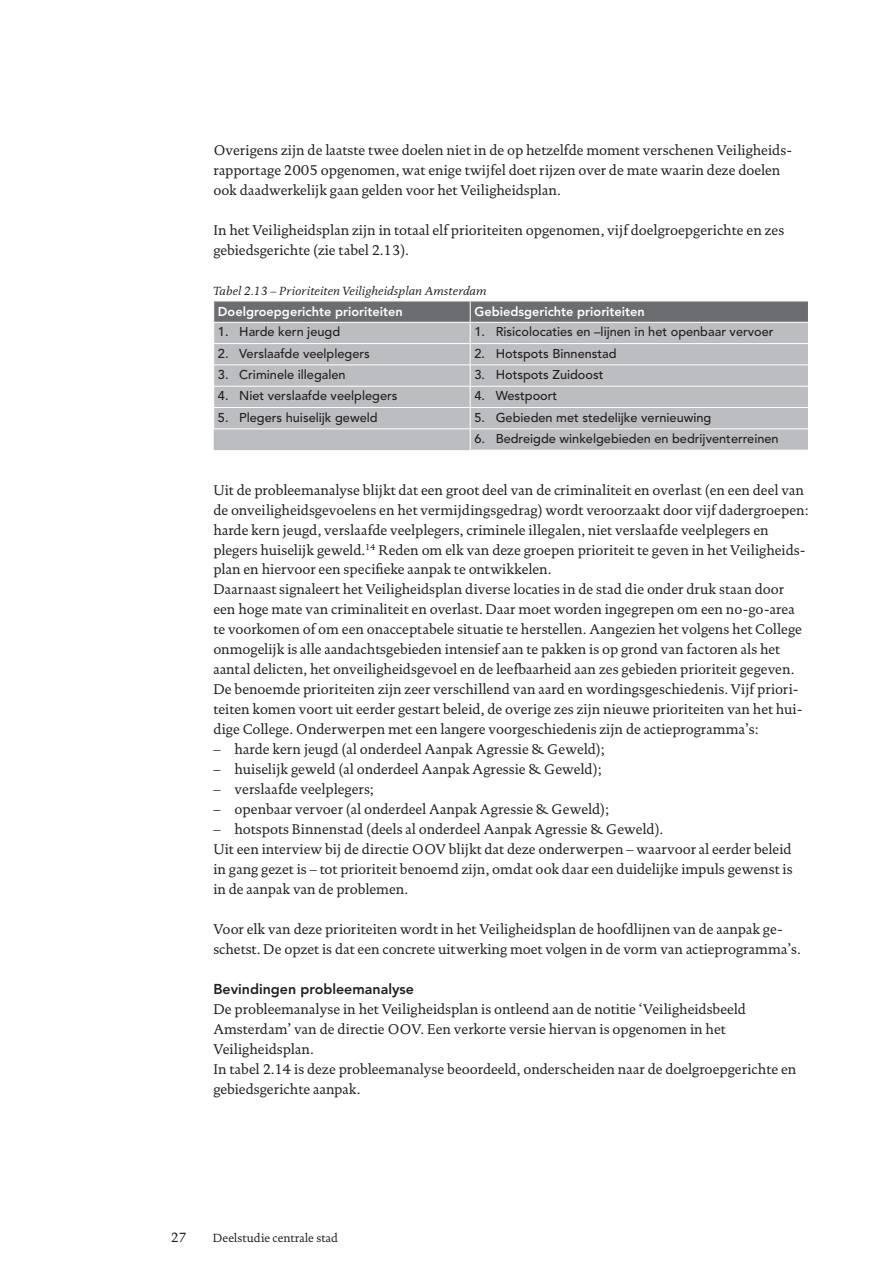
<style>
.page{position:relative;width:892px;height:1263px;background:#fff}
.page>*{position:absolute;margin:0;border:0;box-sizing:border-box;transform-origin:0 0}
.t1{font:14.25px/20px "DTL Documenta T";color:#231f20}
.t2{font:800 14.25px "Avenir";color:#231f20}
.t3{font:13.5px "DTL Documenta T";color:#231f20}
.t4{font:500 12.75px "Avenir";color:#231f20}
.t5{font:800 12.75px "Avenir";color:#fff}
.t6{font:italic 12px "DTL Documenta T";letter-spacing:.01em;color:#231f20}
.t7{font:12px "DTL Documenta T";color:#231f20}
</style>
<div class="page">
<svg style="left:213px;top:301px;width:596px;height:149px;background:#b3b4b7"></svg>
<hr style="left:213px;top:322px;width:257px;height:1px;background:#fff">
<hr style="left:470px;top:322px;width:339px;height:1px;background:#fff">
<p class="t1" style="left:213px;top:140px;width:580px">Overigens zijn de laatste twee doelen niet in de op hetzelfde moment verschenen Veiligheids&shy;rapportage 2005 opgenomen, wat enige twijfel doet rijzen over de mate waarin deze doelen ook daadwerkelijk gaan gelden voor het Veiligheidsplan.</p>
<p class="t1" style="left:213px;top:220px;width:572px">In het Veiligheidsplan zijn in totaal elf prioriteiten opgenomen, vijf doelgroepgerichte en zes gebiedsgerichte (zie tabel 2.13).</p>
<p class="t6" style="left:213px;top:283px;width:275px">Tabel 2.13 – Prioriteiten Veiligheidsplan Amsterdam</p>
<p class="t5" style="left:218px;top:304px;width:186px">Doelgroepgerichte prioriteiten</p>
<p class="t5" style="left:474px;top:304px;width:172px">Gebiedsgerichte prioriteiten</p>
<p class="t4" style="left:218px;top:324px;width:124px">1. Harde kern jeugd</p>
<p class="t4" style="left:474px;top:324px;width:301px">1. Risicolocaties en –lijnen in het openbaar vervoer</p>
<p class="t4" style="left:218px;top:346px;width:153px">2. Verslaafde veelplegers</p>
<p class="t4" style="left:474px;top:346px;width:144px">2. Hotspots Binnenstad</p>
<p class="t4" style="left:218px;top:367px;width:129px">3. Criminele illegalen</p>
<p class="t4" style="left:474px;top:367px;width:130px">3. Hotspots Zuidoost</p>
<p class="t4" style="left:218px;top:388px;width:181px">4. Niet verslaafde veelplegers</p>
<p class="t4" style="left:474px;top:388px;width:84px">4. Westpoort</p>
<p class="t4" style="left:218px;top:410px;width:161px">5. Plegers huiselijk geweld</p>
<p class="t4" style="left:474px;top:410px;width:238px">5. Gebieden met stedelijke vernieuwing</p>
<p class="t4" style="left:474px;top:431px;width:306px">6. Bedreigde winkelgebieden en bedrijventerreinen</p>
<p class="t1" style="left:213px;top:479px;width:597px">Uit de probleemanalyse blijkt dat een groot deel van de criminaliteit en overlast (en een deel van de onveiligheidsgevoelens en het vermijdingsgedrag) wordt veroorzaakt door vijf dadergroepen: harde kern jeugd, verslaafde veelplegers, criminele illegalen, niet verslaafde veelplegers en plegers huiselijk geweld.<sup>14</sup> Reden om elk van deze groepen prioriteit te geven in het Veiligheids&shy;plan en hiervoor een specifieke aanpak te ontwikkelen.<br>Daarnaast signaleert het Veiligheidsplan diverse locaties in de stad die onder druk staan door een hoge mate van criminaliteit en overlast. Daar moet worden ingegrepen om een no-go-area te voorkomen of om een onacceptabele situatie te herstellen. Aangezien het volgens het College onmogelijk is alle aandachtsgebieden intensief aan te pakken is op grond van factoren als het aantal delicten, het onveiligheidsgevoel en de leefbaarheid aan zes gebieden prioriteit gegeven.<br>De benoemde prioriteiten zijn zeer verschillend van aard en wordingsgeschiedenis. Vijf priori&shy;teiten komen voort uit eerder gestart beleid, de overige zes zijn nieuwe prioriteiten van het hui&shy;dige College. Onderwerpen met een langere voorgeschiedenis zijn de actieprogramma’s:</p>
<p class="t1" style="left:213px;top:739px;width:393px">– harde kern jeugd (al onderdeel Aanpak Agressie &amp; Geweld);</p>
<p class="t1" style="left:213px;top:759px;width:390px">– huiselijk geweld (al onderdeel Aanpak Agressie &amp; Geweld);</p>
<p class="t1" style="left:213px;top:779px;width:162px">– verslaafde veelplegers;</p>
<p class="t1" style="left:213px;top:799px;width:397px">– openbaar vervoer (al onderdeel Aanpak Agressie &amp; Geweld);</p>
<p class="t1" style="left:213px;top:819px;width:581px">– hotspots Binnenstad (deels al onderdeel Aanpak Agressie &amp; Geweld).<br>Uit een interview bij de directie OOV blijkt dat deze onderwerpen – waarvoor al eerder beleid in gang gezet is – tot prioriteit benoemd zijn, omdat ook daar een duidelijke impuls gewenst is in de aanpak van de problemen.</p>
<p class="t1" style="left:213px;top:919px;width:589px">Voor elk van deze prioriteiten wordt in het Veiligheidsplan de hoofdlijnen van de aanpak ge&shy;schetst. De opzet is dat een concrete uitwerking moet volgen in de vorm van actieprogramma’s.</p>
<p class="t2" style="left:213px;top:981px;width:202px">Bevindingen probleemanalyse</p>
<p class="t1" style="left:213px;top:999px;width:584px">De probleemanalyse in het Veiligheidsplan is ontleend aan de notitie ‘Veiligheidsbeeld Amsterdam’ van de directie OOV. Een verkorte versie hiervan is opgenomen in het Veiligheidsplan.<br>In tabel 2.14 is deze probleemanalyse beoordeeld, onderscheiden naar de doelgroepgerichte en gebiedsgerichte aanpak.</p>
<p class="t3" style="left:171px;top:1229px;width:18px">27</p>
<p class="t7" style="left:213px;top:1230px;width:127px">Deelstudie centrale stad</p>
</div>
